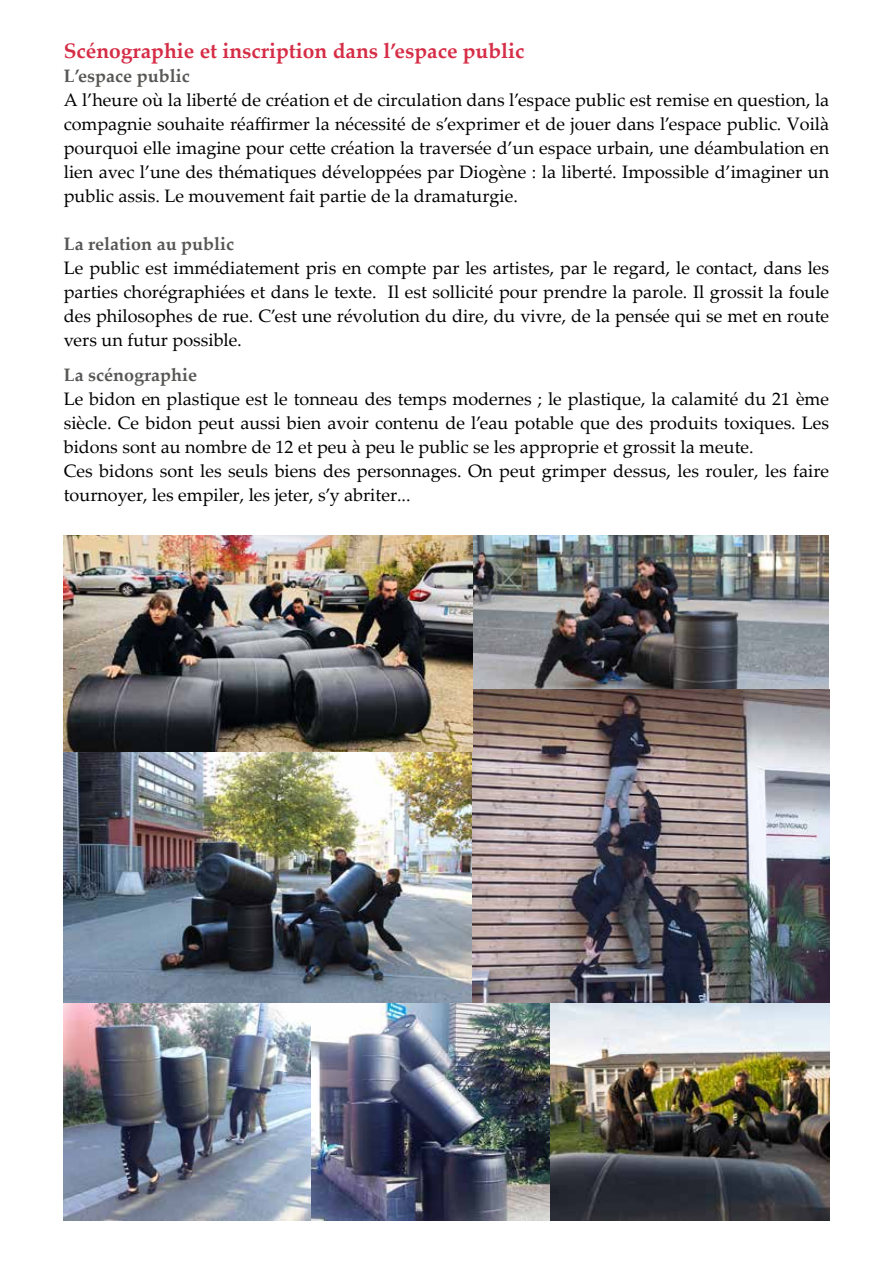
<style>
.page{position:relative;width:893px;height:1263px;background:#fff}
.page>*{position:absolute;margin:0;border:0;box-sizing:border-box;transform-origin:0 0}
.t1{font:700 21px "Palatino Linotype";color:#d62d46}
.t2{font:18px/24px "Palatino Linotype";color:#000;text-align:justify}
.t3{font:700 18px "Palatino Linotype";color:#575756}
.s1{font-family:"Minion Pro"}
</style>
<div class="page">
<img style="left:472px;top:535px;width:357px;height:468px">
<img style="left:64px;top:535px;width:408px;height:468px">
<img style="left:64px;top:1003px;width:765px;height:217px">
<p class="t1" style="left:64px;top:36px;width:462px">Scénographie et inscription dans l’espace public</p>
<p class="t3" style="left:64px;top:63px;width:127px">L’espace public</p>
<p class="t2" style="left:64px;top:87px;width:767px">A l’heure où la liberté de création et de circulation dans l’espace public est remise en question, la compagnie souhaite réaffirmer la nécessité de s’exprimer et de jouer dans l’espace public. Voilà pourquoi elle imagine pour cette création la traversée d’un espace urbain, une déambulation en lien avec l’une des thématiques développées par Diogène : la liberté. Impossible d’imaginer un public assis. Le mouvement fait partie de la dramaturgie.</p>
<p class="t3" style="left:64px;top:231px;width:172px">La relation au public</p>
<p class="t2" style="left:64px;top:255px;width:767px">Le public est immédiatement pris en compte par les artistes, par le regard, le contact, dans les parties chorégraphiées et dans le texte. Il est sollicité pour prendre la parole. Il grossit la foule des philosophes de rue. C’est une révolution du dire, du vivre, de la pensée qui se met en route vers un futur possible<span class="s1">.</span></p>
<p class="t3" style="left:64px;top:362px;width:135px">La scénographie</p>
<p class="t2" style="left:64px;top:386px;width:767px;text-align:left">Le bidon en plastique est le tonneau des temps modernes ; le plastique, la calamité du 21 ème siècle. Ce bidon peut aussi bien avoir contenu de l’eau potable que des produits toxiques. Les bidons sont au nombre de 12 et peu à peu le public se les approprie et grossit la meute.<br>Ces bidons sont les seuls biens des personnages. On peut grimper dessus, les rouler, les faire tournoyer, les empiler, les jeter, s’y abriter...</p>
</div>
